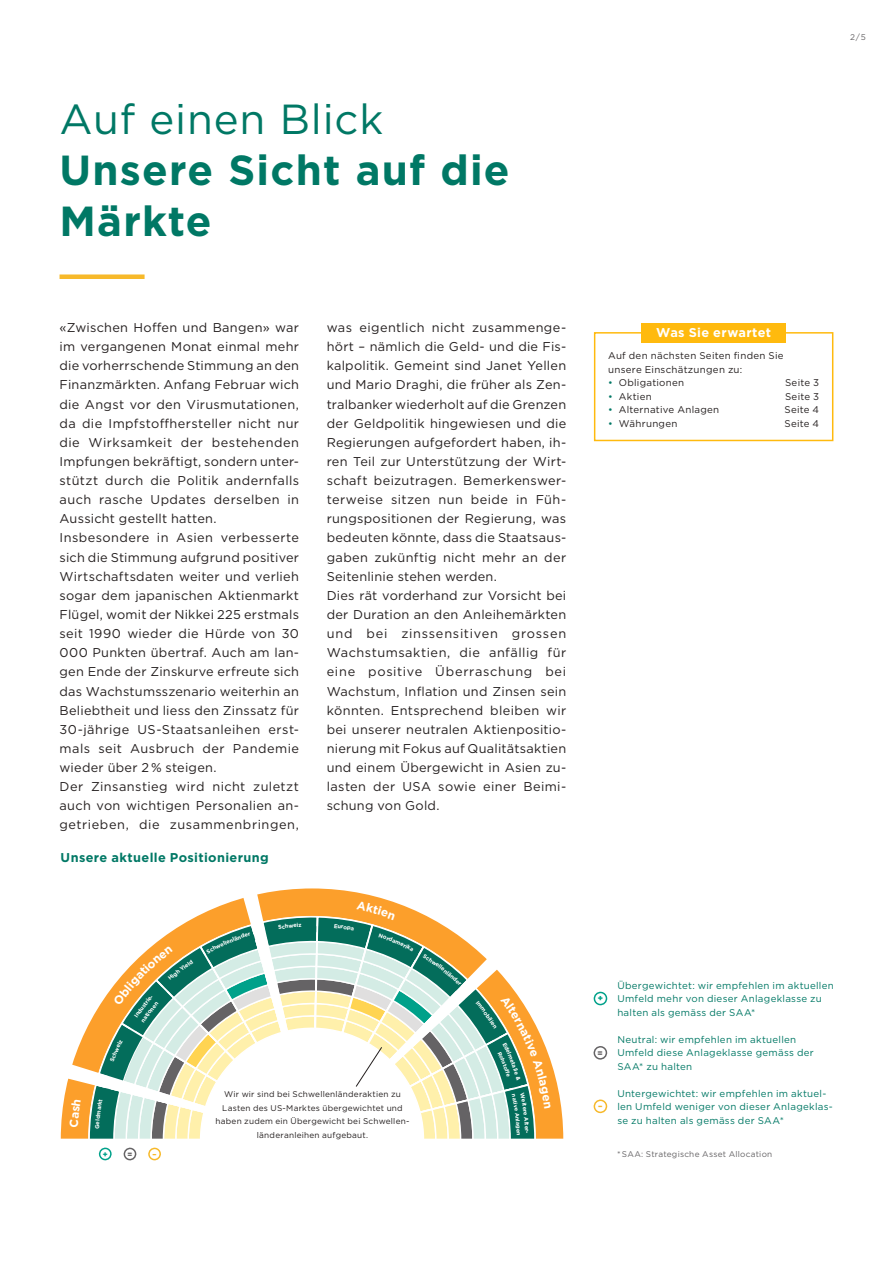
<style>
.page{position:relative;width:893px;height:1263px;background:#fff}
.page>*{position:absolute;margin:0;border:0;box-sizing:border-box;transform-origin:0 0}
.t1{font:700 42px/51px "Gotham";letter-spacing:.03em;color:#007865}
.t2{font:42px "Gotham";letter-spacing:.02em;color:#007865}
.t3{font:12.75px/19.2px "Gotham";letter-spacing:.02em;color:#241f1f}
.t4{font:700 12.75px "Gotham";letter-spacing:.03em;color:#007865}
.t5{font:700 12.75px "Gotham";letter-spacing:.03em;color:#fff}
.t6{font:9.75px/13.5px "Gotham";letter-spacing:.03em;color:#007865}
.t7{font:9.75px/13.5px "Gotham";letter-spacing:.03em;color:#241f1f}
.t8{font:8.25px/13.5px "Gotham";letter-spacing:.025em;color:#241f1f;text-align:center}
.t9{font:8.25px "Gotham";letter-spacing:.025em;color:#656365}
.t10{font:900 8.25px "Gotham";color:#f7b92a}
.t11{font:900 8.25px "Gotham";color:#00a18a}
.t12{font:900 8.25px "Gotham";color:#656365}
.t13{font:900 7.65px "Gotham";color:#00a18a}
.t14{font:900 7.65px "Gotham";color:#656365}
.t15{font:900 7.65px "Gotham";color:#f7b92a}
.s1{color:#007865}
</style>
<div class="page">
<div style="left:60px;top:274px;width:85px;height:5px;background:#f7b92a"></div>
<div style="left:594px;top:332px;width:239px;height:109px;border:2px solid #ffba0e"></div>
<div style="left:641px;top:323px;width:145px;height:19px;background:#ffba0e"></div>
<svg style="left:60px;top:1062px;width:504px;height:77px"></svg>
<svg style="left:594px;top:991px;width:13px;height:15px"></svg>
<svg style="left:594px;top:1099px;width:13px;height:15px"></svg>
<svg style="left:593px;top:1046px;width:15px;height:14px"></svg>
<svg style="left:67px;top:893px;width:484px;height:268px"></svg>
<h1 class="t2" style="left:60px;top:92px;width:325px">Auf einen Blick</h1>
<h1 class="t1" style="left:60px;top:145px;width:452px">Unsere Sicht auf die<br>Märkte</h1>
<p class="t3" style="left:60px;top:318px;width:241px">«Zwischen Hoffen und Bangen» war im vergangenen Monat einmal mehr die vorherrschende Stimmung an den Finanzmärkten. Anfang Februar wich die Angst vor den Virusmutationen, da die Impfstoffhersteller nicht nur die Wirksamkeit der bestehenden Impfungen bekräftigt, sondern unter&shy;stützt durch die Politik andernfalls auch rasche Updates derselben in Aussicht gestellt hatten.<br>Insbesondere in Asien verbesserte sich die Stimmung aufgrund positiver Wirtschaftsdaten weiter und verlieh sogar dem japanischen Aktienmarkt Flügel, womit der Nikkei 225 erstmals seit 1990 wieder die Hürde von 30<br>000 Punkten übertraf. Auch am lan&shy;gen Ende der Zinskurve erfreute sich das Wachstumsszenario weiterhin an Beliebtheit und liess den Zinssatz für 30-jährige US-Staatsanleihen erst&shy;mals seit Ausbruch der Pandemie wieder über 2 % steigen.<br>Der Zinsanstieg wird nicht zuletzt auch von wichtigen Personalien an&shy;getrieben, die zusammenbringen,</p>
<p class="t3" style="left:327px;top:318px;width:241px">was eigentlich nicht zusammenge&shy;hört – nämlich die Geld- und die Fis&shy;kalpolitik. Gemeint sind Janet Yellen und Mario Draghi, die früher als Zen&shy;tralbanker wiederholt auf die Grenzen der Geldpolitik hingewiesen und die Regierungen aufgefordert haben, ih&shy;ren Teil zur Unterstützung der Wirt&shy;schaft beizutragen. Bemerkenswer&shy;terweise sitzen nun beide in Füh&shy;rungspositionen der Regierung, was bedeuten könnte, dass die Staatsaus&shy;gaben zukünftig nicht mehr an der Seitenlinie stehen werden.<br>Dies rät vorderhand zur Vorsicht bei der Duration an den Anleihemärkten und bei zinssensitiven grossen Wachstumsaktien, die anfällig für eine positive Überraschung bei Wachstum, Inflation und Zinsen sein könnten. Entsprechend bleiben wir bei unserer neutralen Aktienpositio&shy;nierung mit Fokus auf Qualitätsaktien und einem Übergewicht in Asien zu&shy;lasten der USA sowie einer Beimi&shy;schung von Gold.</p>
<p class="t4" style="left:61px;top:849px;width:210px">Unsere aktuelle Positionierung</p>
<p class="t9" style="left:850px;top:32px;width:17px">2 / 5</p>
<p class="t5" style="left:656px;top:324px;width:117px">Was Sie erwartet</p>
<p class="t7" style="left:608px;top:349px;width:177px">Auf den nächsten Seiten finden Sie unsere Einschätzungen zu:</p>
<p class="t7" style="left:608px;top:376px;width:78px"><span class="s1">•</span> Obligationen</p>
<p class="t7" style="left:785px;top:376px;width:36px">Seite 3</p>
<p class="t7" style="left:608px;top:390px;width:45px"><span class="s1">•</span> Aktien</p>
<p class="t7" style="left:785px;top:390px;width:36px">Seite 3</p>
<p class="t7" style="left:608px;top:403px;width:113px"><span class="s1">•</span> Alternative Anlagen</p>
<p class="t7" style="left:784px;top:403px;width:36px">Seite 4</p>
<p class="t7" style="left:608px;top:417px;width:71px"><span class="s1">•</span> Währungen</p>
<p class="t7" style="left:784px;top:417px;width:36px">Seite 4</p>
<p class="t13" style="left:103px;top:1149px;width:6px">+</p>
<p class="t14" style="left:127px;top:1149px;width:6px">=</p>
<p class="t15" style="left:153px;top:1149px;width:6px">–</p>
<p class="t8" style="left:216px;top:1087px;width:195px">Wir wir sind bei Schwellenländeraktien zu Lasten des US-Marktes übergewichtet und haben zudem ein Übergewicht bei Schwellen&shy;länderanleihen aufgebaut.</p>
<p class="t6" style="left:617px;top:978px;width:218px">Übergewichtet: wir empfehlen im aktuellen<br>Umfeld mehr von dieser Anlageklasse zu halten als gemäss der SAA*</p>
<p class="t6" style="left:617px;top:1032px;width:198px">Neutral: wir empfehlen im aktuellen<br>Umfeld diese Anlageklasse gemäss der<br>SAA* zu halten</p>
<p class="t6" style="left:617px;top:1086px;width:217px">Untergewichtet: wir empfehlen im aktuel&shy;len Umfeld weniger von dieser Anlageklas&shy;se zu halten als gemäss der SAA*</p>
<p class="t11" style="left:598px;top:993px;width:7px">+</p>
<p class="t12" style="left:624px;top:993px;width:7px">=</p>
<p class="t10" style="left:651px;top:993px;width:6px">–</p>
<p class="t12" style="left:598px;top:1047px;width:7px">=</p>
<p class="t10" style="left:625px;top:1047px;width:6px">–</p>
<p class="t11" style="left:544px;top:1100px;width:7px">+</p>
<p class="t10" style="left:598px;top:1100px;width:6px">–</p>
<p class="t9" style="left:617px;top:1148px;width:157px">* SAA: Strategische Asset Allocation</p>
</div>
